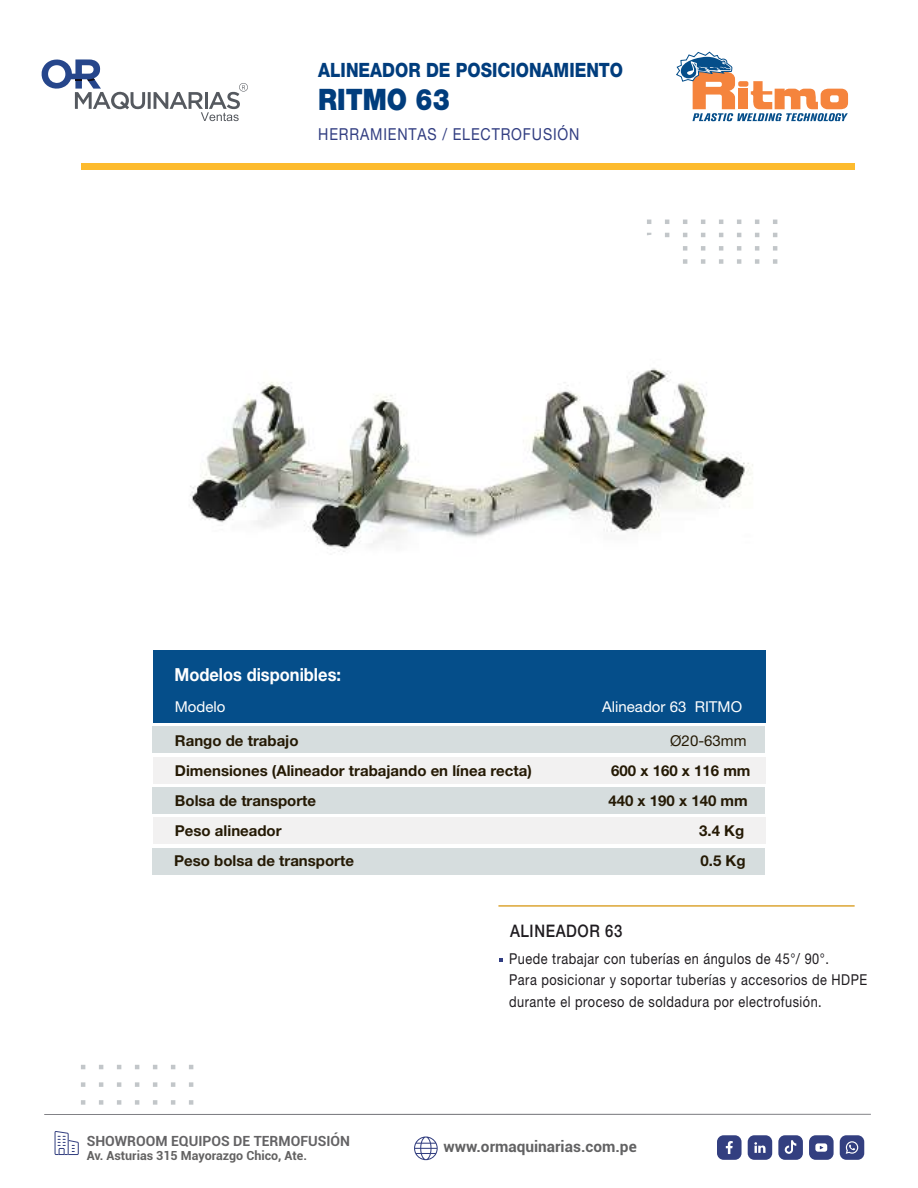
<style>
.page{position:relative;width:918px;height:1188px;background:#fff}
.page>*{position:absolute;margin:0;border:0;box-sizing:border-box;transform-origin:0 0}
.t1{font:900 29.55px "Helvetica Neue LT Std";color:#013d7d;scale:.86 1}
.t2{font:800 19.8px "Helvetica Neue LT Std";color:#013d7d;scale:.86 1}
.t3{font:700 18px "Helvetica Neue LT Std";color:#fff;scale:.91 1}
.t4{font:500 17.25px "Helvetica Neue LT Std";letter-spacing:.04em;color:#1f1c20;scale:.86 1}
.t5{font:16.5px "Helvetica Neue LT Std";letter-spacing:.06em;color:#313d81;scale:.86 1}
.t6{font:700 15.45px "Roboto";color:#626263}
.t7{font:700 15px "Helvetica Neue LT Std";color:#251a05}
.t8{font:15px/21.3px "Helvetica Neue LT Std";letter-spacing:.04em;color:#1f1c20;scale:.85 1}
.t9{font:15px "Helvetica Neue LT Std";color:#fff}
.t10{font:15px "Helvetica Neue LT Std";color:#251a05}
.t11{font:700 13.95px "Roboto";color:#646365}
.t12{font:700 12.45px "Roboto";color:#636262}
</style>
<div class="page">
<img style="left:177px;top:219px;width:581px;height:508px">
<svg style="left:644px;top:259px;width:133px;height:5px"></svg>
<svg style="left:644px;top:246px;width:133px;height:5px"></svg>
<svg style="left:644px;top:233px;width:133px;height:4px"></svg>
<svg style="left:644px;top:220px;width:133px;height:4px"></svg>
<div style="left:81px;top:163px;width:774px;height:7px;background:#fdbb2e"></div>
<svg style="left:81px;top:1100px;width:112px;height:5px"></svg>
<svg style="left:81px;top:1082px;width:112px;height:5px"></svg>
<svg style="left:81px;top:1065px;width:112px;height:4px"></svg>
<hr style="left:498px;top:905px;width:357px;height:2px;background:#dca534">
<svg style="left:499px;top:958px;width:4px;height:4px"></svg>
<svg style="left:44px;top:1114px;width:827px;height:1px"></svg>
<svg style="left:55px;top:1131px;width:24px;height:24px"></svg>
<svg style="left:717px;top:1135px;width:25px;height:25px"></svg>
<div style="left:778px;top:1135px;width:25px;height:25px;background:#333f80;border-radius:7px"></div>
<svg style="left:840px;top:1135px;width:24px;height:25px"></svg>
<svg style="left:809px;top:1135px;width:25px;height:25px"></svg>
<svg style="left:748px;top:1135px;width:24px;height:25px"></svg>
<svg style="left:785px;top:1140px;width:11px;height:14px"></svg>
<svg style="left:414px;top:1137px;width:24px;height:23px"></svg>
<svg style="left:41px;top:59px;width:207px;height:62px"></svg>
<svg style="left:676px;top:52px;width:172px;height:69px"></svg>
<div style="left:153px;top:650px;width:613px;height:72px;background:#054e8a"></div>
<div style="left:153px;top:757px;width:613px;height:26px;background:#f2f1f1"></div>
<div style="left:152px;top:727px;width:613px;height:26px;background:#d6ddde"></div>
<div style="left:152px;top:848px;width:613px;height:26px;background:#d6ddde"></div>
<div style="left:153px;top:817px;width:613px;height:27px;background:#f2f1f1"></div>
<div style="left:152px;top:787px;width:613px;height:27px;background:#d6ddde"></div>
<h2 class="t2" style="left:318px;top:58px;width:356px">ALINEADOR DE POSICIONAMIENTO</h2>
<h1 class="t1" style="left:318px;top:82px;width:154px">RITMO 63</h1>
<p class="t5" style="left:318px;top:124px;width:305px">HERRAMIENTAS / ELECTROFUSIÓN</p>
<p class="t3" style="left:175px;top:663px;width:185px">Modelos disponibles:</p>
<p class="t9" style="left:175px;top:698px;width:52px">Modelo</p>
<p class="t9" style="left:602px;top:698px;width:141px">Alineador 63 RITMO</p>
<p class="t7" style="left:175px;top:732px;width:125px">Rango de trabajo</p>
<p class="t10" style="left:670px;top:732px;width:78px">Ø20-63mm</p>
<p class="t7" style="left:175px;top:762px;width:358px">Dimensiones (Alineador trabajando en línea recta)</p>
<p class="t7" style="left:611px;top:762px;width:141px">600 x 160 x 116 mm</p>
<p class="t7" style="left:175px;top:791px;width:143px">Bolsa de transporte</p>
<p class="t7" style="left:608px;top:791px;width:141px">440 x 190 x 140 mm</p>
<p class="t7" style="left:175px;top:821px;width:108px">Peso alineador</p>
<p class="t7" style="left:699px;top:821px;width:47px">3.4 Kg</p>
<p class="t7" style="left:174px;top:851px;width:181px">Peso bolsa de transporte</p>
<p class="t7" style="left:701px;top:851px;width:47px">0.5 Kg</p>
<p class="t4" style="left:510px;top:920px;width:132px">ALINEADOR 63</p>
<p class="t11" style="left:87px;top:1131px;width:265px">SHOWROOM EQUIPOS DE TERMOFUSIÓN</p>
<p class="t12" style="left:87px;top:1147px;width:222px">Av. Asturias 315 Mayorazgo Chico, Ate.</p>
<p class="t8" style="left:509px;top:948px;width:423px">Puede trabajar con tuberías en ángulos de 45°/ 90°.<br>Para posicionar y soportar tuberías y accesorios de HDPE durante el proceso de soldadura por electrofusión.</p>
<p class="t6" style="left:443px;top:1135px;width:195px">www.ormaquinarias.com.pe</p>
</div>
